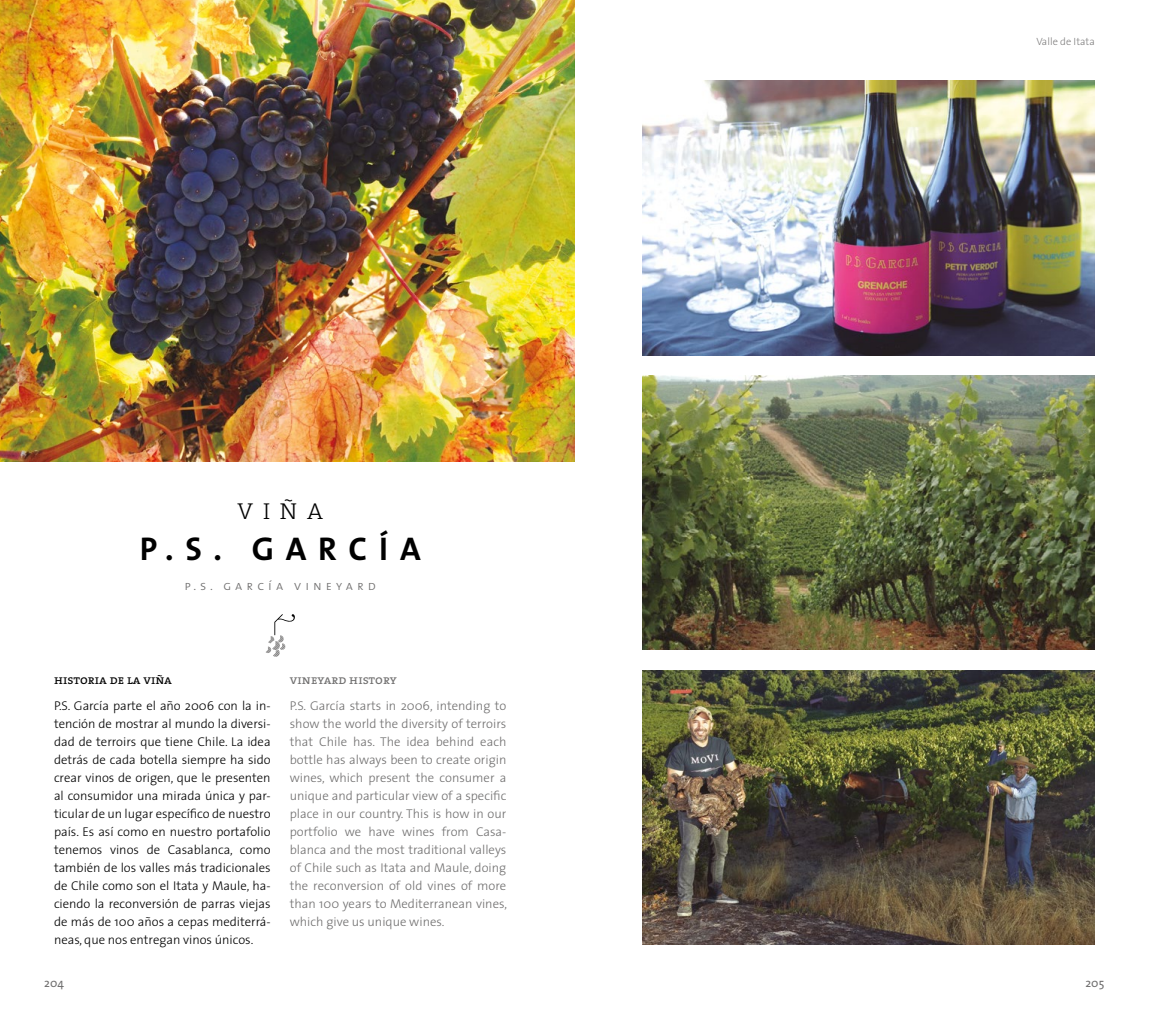
<style>
.page{position:relative;width:1149px;height:1021px;background:#fff}
.page>*{position:absolute;margin:0;border:0;box-sizing:border-box;transform-origin:0 0}
.t1{font:700 33px "The Sans";letter-spacing:.36em;color:#000}
.t2{font:300 23.1px "The Serif";color:#000}
.t3{font:13.5px "The Sans Light Caps";letter-spacing:.3em;color:#706f6f}
.t4{font:300 12.75px/18px "The Sans";letter-spacing:-.005em;color:#000;text-align:justify}
.t5{font:300 12.75px/18px "The Sans";color:#706f6f;text-align:justify}
.t6{font:12.75px "The Serif Regular Caps";color:#000}
.t7{font:12.75px "The Serif Regular Caps";color:#706f6f}
.t8{font:12px "The Sans";color:#706f6f}
.t9{font:200 10.5px "The Sans";color:#706f6f}
</style>
<div class="page">
<img style="left:0;top:0;width:574px;height:461px">
<svg style="left:265px;top:614px;width:30px;height:42px"></svg>
<img style="left:642px;top:81px;width:452px;height:274px">
<img style="left:642px;top:375px;width:452px;height:274px">
<img style="left:642px;top:670px;width:452px;height:274px">
<h2 class="t2" style="left:237px;top:492px;width:87px">viña</h2>
<h1 class="t1" style="left:140px;top:521px;width:282px">P.S. GARCÍA</h1>
<p class="t3" style="left:184px;top:578px;width:193px">p.s. garcía vineyard</p>
<p class="t6" style="left:54px;top:669px;width:119px">historia de la viña</p>
<p class="t4" style="left:54px;top:696px;width:218px">P.S. García parte el año 2006 con la in&shy;tención de mostrar al mundo la diversi&shy;dad de terroirs que tiene Chile. La idea detrás de cada botella siempre ha sido crear vinos de origen, que le presenten al consumidor una mirada única y par&shy;ticular de un lugar específico de nuestro país. Es así como en nuestro portafolio tenemos vinos de Casablanca, como también de los valles más tradicionales de Chile como son el Itata y Maule, ha&shy;ciendo la reconversión de parras viejas de más de 100 años a cepas mediterrá&shy;neas, que nos entregan vinos únicos.</p>
<p class="t7" style="left:290px;top:669px;width:108px">vineyard history</p>
<p class="t5" style="left:290px;top:696px;width:219px">P.S. García starts in 2006, intending to show the world the diversity of terroirs that Chile has. The idea behind each bottle has always been to create origin wines, which present the consumer a unique and particular view of a specific place in our country. This is how in our portfolio we have wines from Casa&shy;blanca and the most traditional valleys of Chile such as Itata and Maule, doing the reconversion of old vines of more than 100 years to Mediterranean vines, which give us unique wines.</p>
<p class="t9" style="left:1035px;top:35px;width:60px">Valle de Itata</p>
<p class="t8" style="left:44px;top:972px;width:21px">204</p>
<p class="t8" style="left:1085px;top:972px;width:20px">205</p>
</div>
